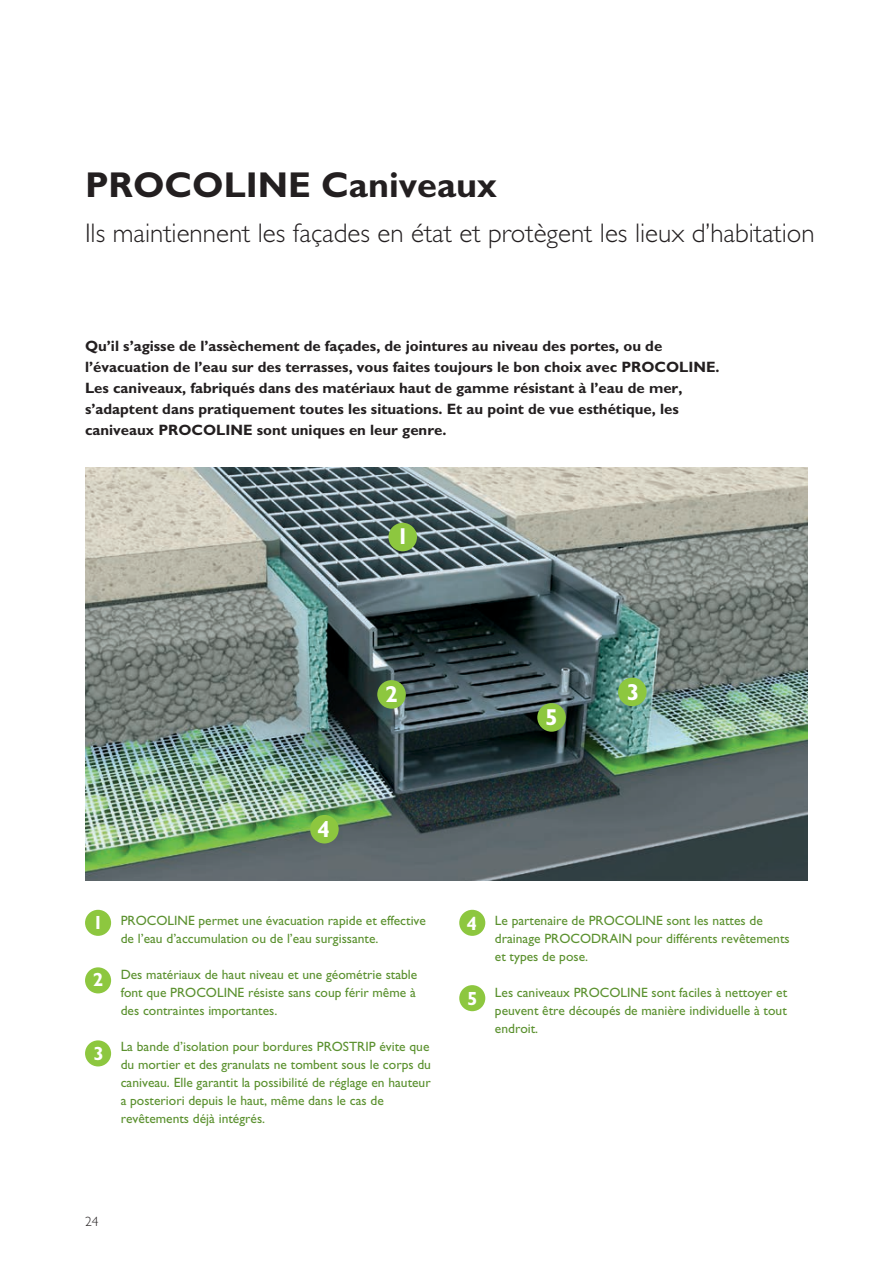
<style>
.page{position:relative;width:893px;height:1263px;background:#fff}
.page>*{position:absolute;margin:0;border:0;box-sizing:border-box;transform-origin:0 0}
.t1{font:700 36px "Gill Sans";color:#231f20}
.t2{font:300 27px "Gill Sans";color:#231f20}
.t3{font:700 23.1px "Gill Sans";color:#fff}
.t4{font:700 19.05px "Gill Sans";color:#fff}
.t5{font:700 15px/21px "Gill Sans";color:#231f20}
.t6{font:13.5px/18px "Gill Sans";color:#5b912f}
.t7{font:300 13.5px "Gill Sans";color:#231f20}
.s1{font-weight:700;font-size:19.05px;color:#fff}
</style>
<div class="page">
<img style="left:85px;top:468px;width:723px;height:412px">
<div style="left:85px;top:910px;width:26px;height:26px;background:#8dc73f;border-radius:50%"></div>
<div style="left:85px;top:1040px;width:26px;height:26px;background:#8dc73f;border-radius:50%"></div>
<div style="left:85px;top:967px;width:26px;height:26px;background:#8dc73f;border-radius:50%"></div>
<div style="left:459px;top:985px;width:26px;height:26px;background:#8dc73f;border-radius:50%"></div>
<div style="left:459px;top:910px;width:26px;height:26px;background:#8dc73f;border-radius:50%"></div>
<div style="left:388px;top:523px;width:29px;height:28px;background:#8dc73f;border-radius:50%"></div>
<div style="left:618px;top:678px;width:29px;height:28px;background:#8dc73f;border-radius:50%"></div>
<div style="left:377px;top:680px;width:29px;height:29px;background:#8dc73f;border-radius:50%"></div>
<div style="left:537px;top:703px;width:29px;height:29px;background:#8dc73f;border-radius:50%"></div>
<div style="left:310px;top:815px;width:29px;height:28px;background:#8dc73f;border-radius:50%"></div>
<h1 class="t1" style="left:85px;top:164px;width:413px">PROCOLINE Caniveaux</h1>
<h2 class="t2" style="left:85px;top:217px;width:731px">Ils maintiennent les façades en état et protègent les lieux d’habitation</h2>
<p class="t5" style="left:85px;top:336px;width:636px">Qu’il s’agisse de l’assèchement de façades, de jointures au niveau des portes, ou de l’évacuation de l’eau sur des terrasses, vous faites toujours le bon choix avec PROCOLINE.<br>Les caniveaux, fabriqués dans des matériaux haut de gamme résistant à l’eau de mer, s’adaptent dans pratiquement toutes les situations. Et au point de vue esthétique, les caniveaux PROCOLINE sont uniques en leur genre.</p>
<h3 class="t3" style="left:396px;top:523px;width:14px">1</h3>
<h3 class="t3" style="left:385px;top:681px;width:14px">2</h3>
<h3 class="t3" style="left:627px;top:679px;width:14px">3</h3>
<h3 class="t3" style="left:545px;top:704px;width:14px">5</h3>
<h3 class="t3" style="left:317px;top:815px;width:14px">4</h3>
<h3 class="t4" style="left:93px;top:912px;width:12px">1</h3>
<h3 class="t4" style="left:93px;top:969px;width:12px">2</h3>
<h3 class="t4" style="left:93px;top:1042px;width:12px">3</h3>
<p class="t6" style="left:121px;top:911px;width:307px">PROCOLINE permet une évacuation rapide et effective de l’eau d’accumulation ou de l’eau surgissante.</p>
<p class="t6" style="left:121px;top:965px;width:298px;text-align:justify">Des matériaux de haut niveau et une géométrie stable font que PROCOLINE résiste sans coup férir même à des contraintes importantes.</p>
<p class="t6" style="left:121px;top:1037px;width:312px">La bande d’isolation pour bordures PROSTRIP évite que du mortier et des granulats ne tombent sous le corps du caniveau. Elle garantit la possibilité de réglage en hauteur a posteriori depuis le haut, même dans le cas de revêtements déjà intégrés.</p>
<p class="t6" style="left:495px;top:911px;width:296px;text-indent:-29px"><span class="s1">4</span> Le partenaire de PROCOLINE sont les nattes de drainage PROCODRAIN pour différents revêtements et types de pose.</p>
<p class="t6" style="left:495px;top:983px;width:294px;text-align:justify">Les caniveaux PROCOLINE sont faciles à nettoyer et peuvent être découpés de manière individuelle à tout endroit.</p>
<h3 class="t4" style="left:467px;top:987px;width:12px">5</h3>
<p class="t7" style="left:85px;top:1214px;width:15px">24</p>
</div>
